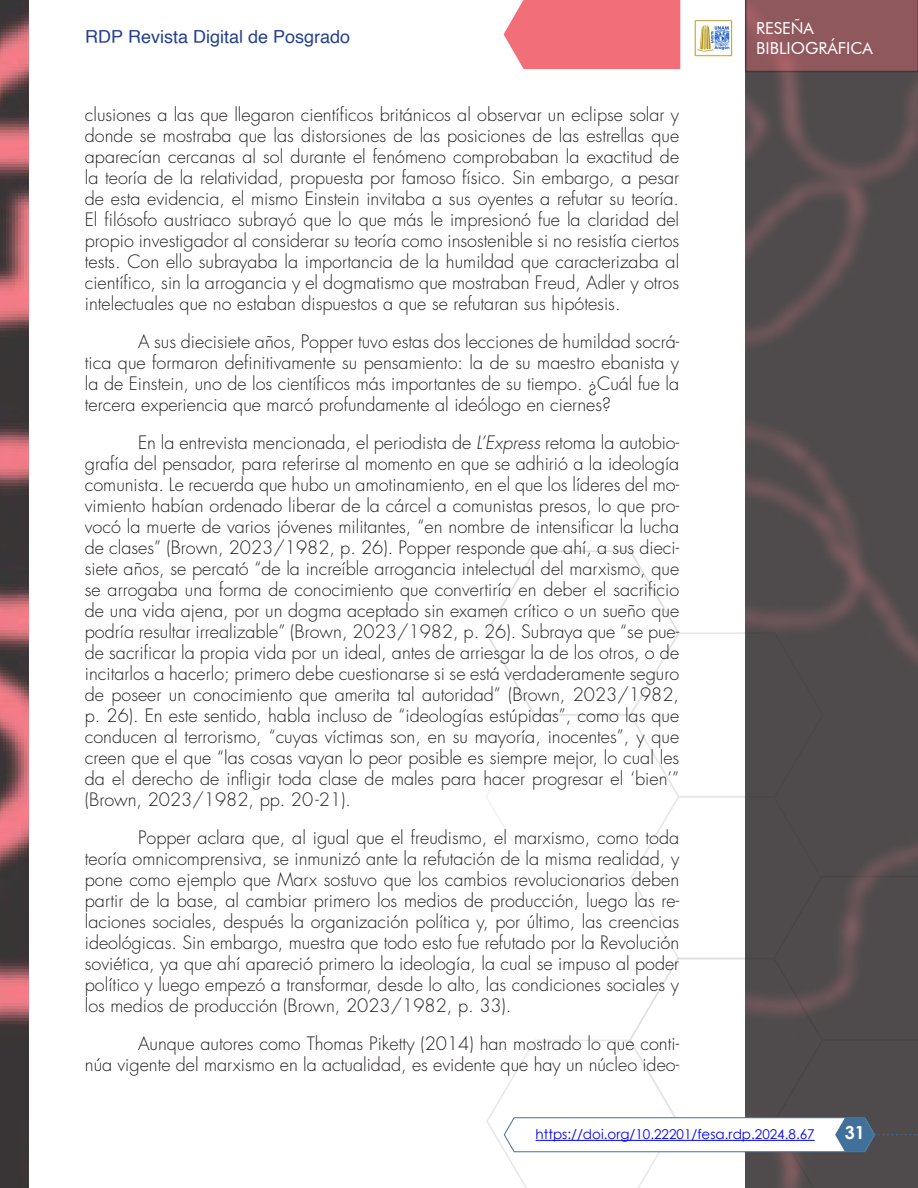
<style>
.page{position:relative;width:918px;height:1188px;background:#fff}
.page>*{position:absolute;margin:0;border:0;box-sizing:border-box;transform-origin:0 0}
.cpo_texto_2do_parraf{font:300 18px/21px "Futura Std";color:#231f20;text-align:justify}
.t1{font:18px "Helvetica";color:#253f8e}
.t2{font:700 18px "Century Gothic";color:#fff}
.t3{font:16.5px/19.5px "Futura BT";color:#fff}
.t4{font:13.5px "Century Gothic";color:#00f}
.s1{font-style:italic}
</style>
<div class="page">
<img style="left:746px;top:72px;width:172px;height:477px">
<div style="left:504px;top:0;width:176px;height:69px;background:#f26e79"></div>
<svg style="left:745px;top:0;width:173px;height:72px;background:#8e575c"></svg>
<img style="left:694px;top:19px;width:38px;height:38px">
<img style="left:0;top:0;width:29px;height:1188px">
<svg style="left:485px;top:549px;width:433px;height:639px"></svg>
<hr style="left:536px;top:1140px;width:279px;height:1px;background:#00f">
<p class="t1" style="left:85px;top:22px;width:267px">RDP Revista Digital de Posgrado</p>
<p class="cpo_texto_2do_parraf" style="left:85px;top:105px;width:596px">clusiones a las que llegaron científicos británicos al observar un eclipse solar y donde se mostraba que las distorsiones de las posiciones de las estrellas que aparecían cercanas al sol durante el fenómeno comprobaban la exactitud de la teoría de la relatividad, propuesta por famoso físico. Sin embargo, a pesar de esta evidencia, el mismo Einstein invitaba a sus oyentes a refutar su teoría.<br>El filósofo austriaco subrayó que lo que más le impresionó fue la claridad del propio investigador al considerar su teoría como insostenible si no resistía ciertos tests. Con ello subrayaba la importancia de la humildad que caracterizaba al científico, sin la arrogancia y el dogmatismo que mostraban Freud, Adler y otros intelectuales que no estaban dispuestos a que se refutaran sus hipótesis.</p>
<p class="cpo_texto_2do_parraf" style="left:85px;top:332px;width:596px;text-indent:53px">A sus diecisiete años, Popper tuvo estas dos lecciones de humildad socrá&shy;tica que formaron definitivamente su pensamiento: la de su maestro ebanista y la de Einstein, uno de los científicos más importantes de su tiempo. ¿Cuál fue la tercera experiencia que marcó profundamente al ideólogo en ciernes?</p>
<p class="cpo_texto_2do_parraf" style="left:85px;top:433px;width:596px;text-indent:53px">En la entrevista mencionada, el periodista de <span class="s1">L’Express</span> retoma la autobio&shy;grafía del pensador, para referirse al momento en que se adhirió a la ideología comunista. Le recuerda que hubo un amotinamiento, en el que los líderes del mo&shy;vimiento habían ordenado liberar de la cárcel a comunistas presos, lo que pro&shy;vocó la muerte de varios jóvenes militantes, “en nombre de intensificar la lucha de clases” (Brown, 2023/1982, p. 26). Popper responde que ahí, a sus dieci&shy;siete años, se percató “de la increíble arrogancia intelectual del marxismo, que se arrogaba una forma de conocimiento que convertiría en deber el sacrificio de una vida ajena, por un dogma aceptado sin examen crítico o un sueño que podría resultar irrealizable” (Brown, 2023/1982, p. 26). Subraya que “se pue&shy;de sacrificar la propia vida por un ideal, antes de arriesgar la de los otros, o de incitarlos a hacerlo; primero debe cuestionarse si se está verdaderamente seguro de poseer un conocimiento que amerita tal autoridad” (Brown, 2023/1982, p. 26). En este sentido, habla incluso de “ideologías estúpidas”, como las que conducen al terrorismo, “cuyas víctimas son, en su mayoría, inocentes”, y que creen que el que “las cosas vayan lo peor posible es siempre mejor, lo cual les da el derecho de infligir toda clase de males para hacer progresar el ‘bien’” (Brown, 2023/1982, pp. 20-21).</p>
<p class="cpo_texto_2do_parraf" style="left:85px;top:828px;width:596px;text-indent:53px">Popper aclara que, al igual que el freudismo, el marxismo, como toda teoría omnicomprensiva, se inmunizó ante la refutación de la misma realidad, y pone como ejemplo que Marx sostuvo que los cambios revolucionarios deben partir de la base, al cambiar primero los medios de producción, luego las re&shy;laciones sociales, después la organización política y, por último, las creencias ideológicas. Sin embargo, muestra que todo esto fue refutado por la Revolución soviética, ya que ahí apareció primero la ideología, la cual se impuso al poder político y luego empezó a transformar, desde lo alto, las condiciones sociales y los medios de producción (Brown, 2023/1982, p. 33).</p>
<p class="cpo_texto_2do_parraf" style="left:85px;top:1034px;width:596px;text-align:right">Aunque autores como Thomas Piketty (2014) han mostrado lo que conti-<br>núa vigente del marxismo en la actualidad, es evidente que hay un núcleo ideo-</p>
<p class="t3" style="left:756px;top:18px;width:118px">RESEÑA<br>BIBLIOGRÁFICA</p>
<p class="t4" style="left:536px;top:1125px;width:281px">https://doi.org/10.22201/fesa.rdp.2024.8.67</p>
<p class="t2" style="left:845px;top:1119px;width:22px">31</p>
</div>
